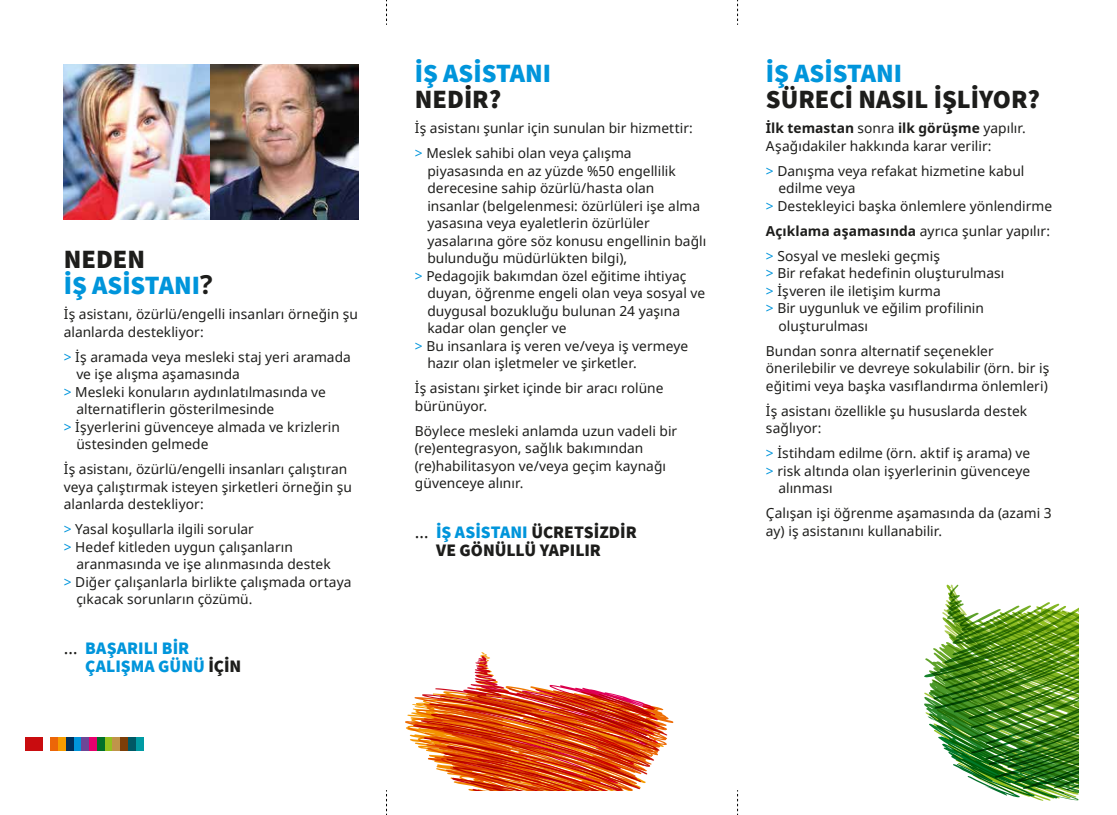
<style>
.page{position:relative;width:1117px;height:815px;background:#fff}
.page>*{position:absolute;margin:0;border:0;box-sizing:border-box;transform-origin:0 0}
.t1{font:900 26.25px/26.2px "Source Sans Pro";color:#0095db}
.t2{font:900 26.25px "Source Sans Pro";color:#1d1d1b}
.t3{font:900 17.5px/17.5px "Source Sans Pro";color:#1d1d1b}
.t4{font:900 17.5px/17.5px "Source Sans Pro";color:#0095db}
.t5{font:13.75px/17.5px "Noto Sans";color:#1d1d1b}
.s1{color:#1d1d1b}
.s2{font-family:"Noto Sans";font-weight:700;color:#1d1d1b}
.s3{color:#0095db}
.s4{font-family:"Noto Sans";font-weight:400;color:#1d1d1b}
.s5{font-family:"Noto Sans";font-weight:400}
.s6{font-weight:700}
</style>
<div class="page">
<div style="left:25px;top:738px;width:17px;height:13px;background:#c90c0f"></div>
<div style="left:50px;top:738px;width:8px;height:13px;background:#ec6608"></div>
<div style="left:97px;top:738px;width:8px;height:13px;background:#00702a"></div>
<div style="left:73px;top:738px;width:8px;height:13px;background:#0095db"></div>
<div style="left:120px;top:738px;width:8px;height:13px;background:#7d3e08"></div>
<div style="left:58px;top:738px;width:8px;height:13px;background:#f59c00"></div>
<div style="left:105px;top:738px;width:7px;height:13px;background:#95c11f"></div>
<div style="left:81px;top:738px;width:8px;height:13px;background:#6c4796"></div>
<div style="left:128px;top:738px;width:8px;height:13px;background:#005865"></div>
<div style="left:66px;top:738px;width:7px;height:13px;background:#00305b"></div>
<div style="left:112px;top:738px;width:8px;height:13px;background:#c0944a"></div>
<div style="left:89px;top:738px;width:8px;height:13px;background:#e6006d"></div>
<div style="left:136px;top:738px;width:8px;height:13px;background:#009ba4"></div>
<svg style="left:386px;top:0;width:1px;height:25px"></svg>
<svg style="left:737px;top:0;width:1px;height:25px"></svg>
<svg style="left:386px;top:790px;width:1px;height:25px"></svg>
<svg style="left:737px;top:790px;width:1px;height:25px"></svg>
<img style="left:64px;top:64px;width:147px;height:156px">
<img style="left:409px;top:676px;width:242px;height:115px">
<img style="left:211px;top:64px;width:147px;height:156px">
<img style="left:941px;top:608px;width:137px;height:182px">
<h1 class="t1" style="left:64px;top:246px;width:150px"><span class="s1">NEDEN<br></span>İŞ ASİSTANI<span class="s2">?</span></h1>
<p class="t5" style="left:64px;top:305px;width:295px">İş asistanı, özürlü/engelli insanları örneğin şu alanlarda destekliyor:</p>
<p class="t5" style="left:64px;top:348px;width:288px"><span class="s3">&gt;</span> İş aramada veya mesleki staj yeri aramada</p>
<p class="t5" style="left:76px;top:365px;width:165px">ve işe alışma aşamasında</p>
<p class="t5" style="left:64px;top:383px;width:264px"><span class="s3">&gt;</span> Mesleki konuların aydınlatılmasında ve</p>
<p class="t5" style="left:76px;top:400px;width:199px">alternatiflerin gösterilmesinde</p>
<p class="t5" style="left:64px;top:418px;width:277px"><span class="s3">&gt;</span> İşyerlerini güvenceye almada ve krizlerin</p>
<p class="t5" style="left:76px;top:435px;width:134px">üstesinden gelmede</p>
<p class="t5" style="left:64px;top:460px;width:289px">İş asistanı, özürlü/engelli insanları çalıştıran veya çalıştırmak isteyen şirketleri örneğin şu alanlarda destekliyor:</p>
<p class="t5" style="left:64px;top:520px;width:191px"><span class="s3">&gt;</span> Yasal koşullarla ilgili sorular</p>
<p class="t5" style="left:64px;top:538px;width:230px"><span class="s3">&gt;</span> Hedef kitleden uygun çalışanların</p>
<p class="t5" style="left:76px;top:555px;width:256px">aranmasında ve işe alınmasında destek</p>
<p class="t5" style="left:64px;top:573px;width:289px"><span class="s3">&gt;</span> Diğer çalışanlarla birlikte çalışmada ortaya</p>
<p class="t5" style="left:76px;top:590px;width:177px">çıkacak sorunların çözümü.</p>
<p class="t4" style="left:85px;top:639px;width:158px;text-indent:-21px"><span class="s4">…</span> BAŞARILI BİR<br>ÇALIŞMA GÜNÜ <span class="s1">İÇİN</span></p>
<h1 class="t1" style="left:415px;top:60px;width:138px">İŞ ASİSTANI</h1>
<h1 class="t2" style="left:415px;top:81px;width:88px">NEDİR?</h1>
<p class="t5" style="left:415px;top:115px;width:279px;line-height:25px">İş asistanı şunlar için sunulan bir hizmettir: <span class="s3">&gt;</span> Meslek sahibi olan veya çalışma</p>
<p class="t5" style="left:427px;top:162px;width:250px">piyasasında en az yüzde %50 engellilik</p>
<p class="t5" style="left:427px;top:179px;width:228px">derecesine sahip özürlü/hasta olan</p>
<p class="t5" style="left:427px;top:197px;width:274px">insanlar (belgelenmesi: özürlüleri işe alma</p>
<p class="t5" style="left:427px;top:214px;width:224px">yasasına veya eyaletlerin özürlüler</p>
<p class="t5" style="left:427px;top:232px;width:280px">yasalarına göre söz konusu engellinin bağlı</p>
<p class="t5" style="left:427px;top:249px;width:201px">bulunduğu müdürlükten bilgi),</p>
<p class="t5" style="left:415px;top:267px;width:273px"><span class="s3">&gt;</span> Pedagojik bakımdan özel eğitime ihtiyaç</p>
<p class="t5" style="left:427px;top:284px;width:279px">duyan, öğrenme engeli olan veya sosyal ve</p>
<p class="t5" style="left:427px;top:302px;width:254px">duygusal bozukluğu bulunan 24 yaşına</p>
<p class="t5" style="left:427px;top:319px;width:141px">kadar olan gençler ve</p>
<p class="t5" style="left:415px;top:337px;width:275px"><span class="s3">&gt;</span> Bu insanlara iş veren ve/veya iş vermeye</p>
<p class="t5" style="left:427px;top:354px;width:211px">hazır olan işletmeler ve şirketler.</p>
<p class="t5" style="left:415px;top:379px;width:250px">İş asistanı şirket içinde bir aracı rolüne bürünüyor.</p>
<p class="t5" style="left:415px;top:422px;width:264px">Böylece mesleki anlamda uzun vadeli bir (re)entegrasyon, sağlık bakımından (re)habilitasyon ve/veya geçim kaynağı güvenceye alınır.</p>
<p class="t3" style="left:436px;top:523px;width:202px;text-indent:-21px"><span class="s5">…</span> <span class="s3">İŞ ASİSTANI</span> ÜCRETSİZDİR<br>VE GÖNÜLLÜ YAPILIR</p>
<h1 class="t1" style="left:765px;top:60px;width:138px">İŞ ASİSTANI</h1>
<h1 class="t2" style="left:765px;top:81px;width:276px">SÜRECİ NASIL İŞLİYOR?</h1>
<p class="t5" style="left:765px;top:119px;width:261px"><span class="s6">İlk temastan</span> sonra <span class="s6">ilk görüşme</span> yapılır.<br>Aşağıdakiler hakkında karar verilir:</p>
<p class="t5" style="left:765px;top:162px;width:260px"><span class="s3">&gt;</span> Danışma veya refakat hizmetine kabul</p>
<p class="t5" style="left:778px;top:179px;width:79px">edilme veya</p>
<p class="t5" style="left:765px;top:197px;width:287px"><span class="s3">&gt;</span> Destekleyici başka önlemlere yönlendirme</p>
<p class="t5" style="left:765px;top:218px;width:285px;line-height:25px"><span class="s6">Açıklama aşamasında</span> ayrıca şunlar yapılır: <span class="s3">&gt;</span> Sosyal ve mesleki geçmiş</p>
<p class="t5" style="left:765px;top:264px;width:240px"><span class="s3">&gt;</span> Bir refakat hedefinin oluşturulması</p>
<p class="t5" style="left:765px;top:282px;width:176px"><span class="s3">&gt;</span> İşveren ile iletişim kurma</p>
<p class="t5" style="left:765px;top:299px;width:219px"><span class="s3">&gt;</span> Bir uygunluk ve eğilim profilinin</p>
<p class="t5" style="left:778px;top:317px;width:91px">oluşturulması</p>
<p class="t5" style="left:765px;top:342px;width:285px">Bundan sonra alternatif seçenekler önerilebilir ve devreye sokulabilir (örn. bir iş eğitimi veya başka vasıflandırma önlemleri)</p>
<p class="t5" style="left:765px;top:402px;width:263px">İş asistanı özellikle şu hususlarda destek sağlıyor:</p>
<p class="t5" style="left:765px;top:444px;width:266px"><span class="s3">&gt;</span> İstihdam edilme (örn. aktif iş arama) ve</p>
<p class="t5" style="left:765px;top:462px;width:266px"><span class="s3">&gt;</span> risk altında olan işyerlerinin güvenceye</p>
<p class="t5" style="left:778px;top:479px;width:56px">alınması</p>
<p class="t5" style="left:765px;top:504px;width:287px">Çalışan işi öğrenme aşamasında da (azami 3 ay) iş asistanını kullanabilir.</p>
</div>
